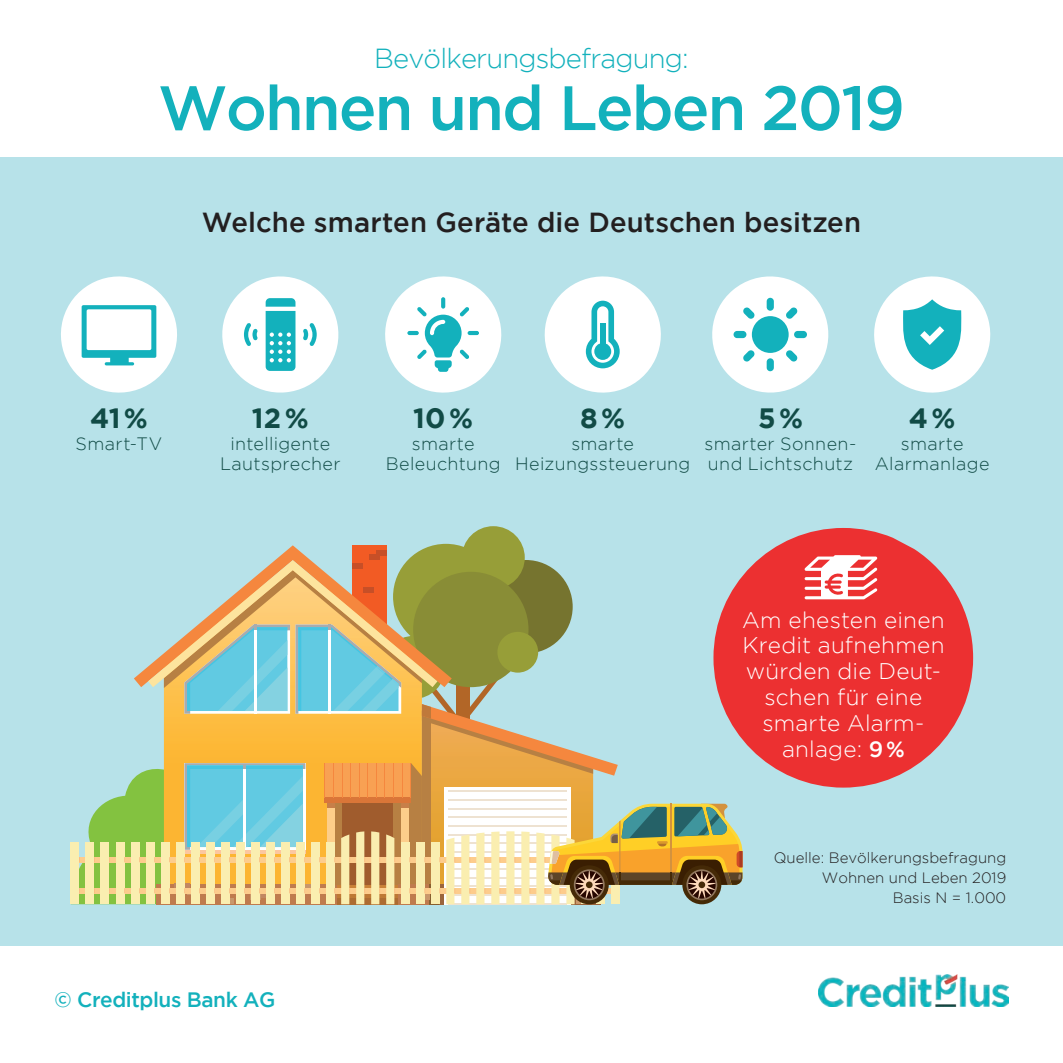
<style>
.page{position:relative;width:1063px;height:1063px;background:#fff}
.page>*{position:absolute;margin:0;border:0;box-sizing:border-box;transform-origin:0 0}
.t1{font:500 62.5px "Gotham";letter-spacing:-.03em;color:#13b1bc}
.t2{font:700 28px "Gotham";color:#114b46}
.t3{font:500 27.5px "Gotham";letter-spacing:.005em;color:#231f20}
.t4{font:300 27.5px "Gotham";letter-spacing:-.03em;color:#13b1bc}
.t5{font:300 22.5px/26px "Gotham";letter-spacing:.015em;color:#fff;text-align:center}
.t6{font:500 20.75px "Gotham";letter-spacing:-.02em;color:#13b1bc}
.t7{font:300 18px/20px "Gotham";letter-spacing:.02em;color:#114b46;text-align:center}
.t8{font:300 15px/20px "Gotham";color:#231f20;text-align:right}
.s1{font-weight:500;font-size:22px}
</style>
<div class="page">
<div style="left:0;top:157px;width:1063px;height:789px;background:#b7e2e9"></div>
<img style="left:819px;top:974px;width:189px;height:33px">
<div style="left:462px;top:526px;width:63px;height:63px;background:#979e38;border-radius:50%"></div>
<svg style="left:275px;top:545px;width:177px;height:15px"></svg>
<div style="left:377px;top:550px;width:10px;height:6px;background:#c74f27"></div>
<div style="left:370px;top:554px;width:10px;height:6px;background:#c74f27"></div>
<svg style="left:71px;top:560px;width:671px;height:344px"></svg>
<svg style="left:713px;top:528px;width:260px;height:260px;fill:#ec3031"></svg>
<svg style="left:804px;top:555px;width:73px;height:44px;background:#f69e9f"></svg>
<svg style="left:874px;top:276px;width:117px;height:117px"></svg>
<svg style="left:712px;top:276px;width:117px;height:117px"></svg>
<svg style="left:222px;top:276px;width:117px;height:117px"></svg>
<svg style="left:61px;top:276px;width:116px;height:117px"></svg>
<svg style="left:385px;top:276px;width:117px;height:117px"></svg>
<svg style="left:544px;top:276px;width:117px;height:117px"></svg>
<div style="left:600px;top:323px;width:6px;height:34px;background:#13b1bc"></div>
<div style="left:594px;top:343px;width:17px;height:17px;background:#13b1bc;border-radius:50%"></div>
<h3 class="t4" style="left:374px;top:43px;width:316px">Bevölkerungsbefragung:</h3>
<h1 class="t1" style="left:158px;top:72px;width:749px">Wohnen und Leben 2019</h1>
<h3 class="t3" style="left:202px;top:207px;width:661px">Welche smarten Geräte die Deutschen besitzen</h3>
<h2 class="t2" style="left:90px;top:402px;width:59px">41%</h2>
<p class="t7" style="left:76px;top:434px;width:88px">Smart-TV</p>
<h2 class="t2" style="left:252px;top:402px;width:58px">12%</h2>
<p class="t7" style="left:220px;top:434px;width:122px">intelligente<br>Lautsprecher</p>
<h2 class="t2" style="left:413px;top:402px;width:61px">10%</h2>
<p class="t7" style="left:386px;top:434px;width:116px">smarte<br>Beleuchtung</p>
<h2 class="t2" style="left:580px;top:402px;width:47px">8%</h2>
<p class="t7" style="left:515px;top:434px;width:177px">smarte<br>Heizungssteuerung</p>
<h2 class="t2" style="left:758px;top:402px;width:47px">5%</h2>
<p class="t7" style="left:705px;top:434px;width:154px;text-align:left">smarter Sonnen&shy;und Lichtschutz</p>
<h2 class="t2" style="left:909px;top:402px;width:48px">4%</h2>
<p class="t7" style="left:875px;top:434px;width:116px">smarte<br>Alarmanlage</p>
<p class="t5" style="left:742px;top:606px;width:204px">Am ehesten einen<br>Kredit aufnehmen würden die Deut&shy;schen für eine smarte Alarm&shy;anlage: <span class="s1">9%</span></p>
<p class="t8" style="left:774px;top:848px;width:234px">Quelle: Bevölkerungsbefragung<br>Wohnen und Leben 2019<br>Basis N = 1.000</p>
<p class="t6" style="left:55px;top:988px;width:222px">© Creditplus Bank AG</p>
</div>
